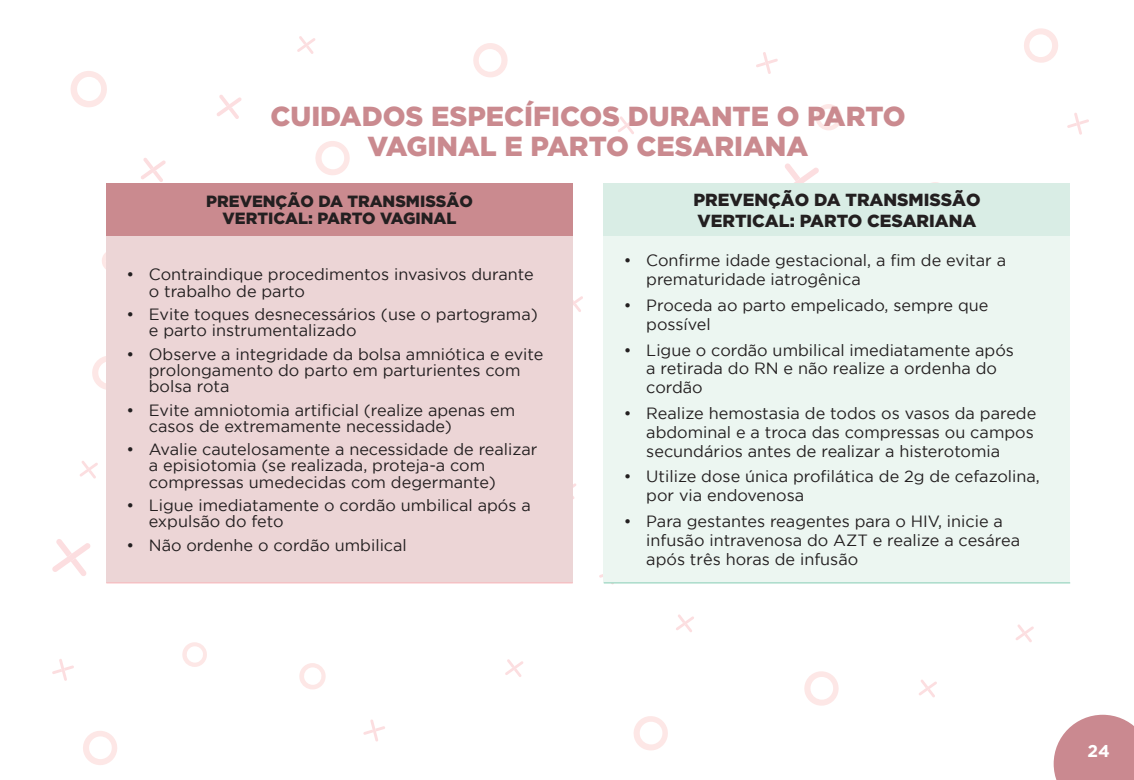
<style>
.page{position:relative;width:1134px;height:780px;background:#fff}
.page>*{position:absolute;margin:0;border:0;box-sizing:border-box;transform-origin:0 0}
.t1{font:900 27.5px/30px "Gotham";color:#ca8a8f;text-align:center}
.t2{font:900 17.5px/21px "Gotham";color:#231f20}
.t3{font:700 17px "Gotham";color:#fff}
.t4{font:16.25px/18.8px "Gotham";color:#231f20}
.t5{font:900 16.25px/16.2px "Gotham";color:#231f20;text-align:center}
</style>
<div class="page">
<svg style="left:756px;top:52px;width:22px;height:22px"></svg>
<svg style="left:573px;top:483px;width:3px;height:16px"></svg>
<svg style="left:618px;top:116px;width:18px;height:18px"></svg>
<svg style="left:473px;top:43px;width:35px;height:34px"></svg>
<svg style="left:1067px;top:113px;width:22px;height:22px"></svg>
<svg style="left:1024px;top:28px;width:34px;height:35px"></svg>
<svg style="left:815px;top:104px;width:27px;height:26px"></svg>
<svg style="left:599px;top:562px;width:22px;height:22px"></svg>
<svg style="left:363px;top:719px;width:22px;height:22px"></svg>
<svg style="left:573px;top:296px;width:10px;height:16px"></svg>
<svg style="left:505px;top:659px;width:18px;height:18px"></svg>
<svg style="left:633px;top:716px;width:35px;height:34px"></svg>
<svg style="left:52px;top:659px;width:22px;height:21px"></svg>
<svg style="left:83px;top:731px;width:34px;height:34px"></svg>
<svg style="left:299px;top:663px;width:27px;height:26px"></svg>
<svg style="left:141px;top:158px;width:25px;height:24px"></svg>
<svg style="left:217px;top:95px;width:25px;height:24px"></svg>
<svg style="left:1016px;top:624px;width:18px;height:18px"></svg>
<svg style="left:80px;top:461px;width:18px;height:17px"></svg>
<svg style="left:676px;top:614px;width:18px;height:18px"></svg>
<svg style="left:804px;top:671px;width:35px;height:34px"></svg>
<svg style="left:102px;top:252px;width:4px;height:17px"></svg>
<svg style="left:70px;top:71px;width:37px;height:36px"></svg>
<svg style="left:919px;top:680px;width:18px;height:17px"></svg>
<svg style="left:92px;top:356px;width:14px;height:34px"></svg>
<svg style="left:182px;top:642px;width:25px;height:25px"></svg>
<svg style="left:52px;top:539px;width:39px;height:37px"></svg>
<svg style="left:297px;top:36px;width:19px;height:18px"></svg>
<svg style="left:315px;top:141px;width:35px;height:34px"></svg>
<svg style="left:785px;top:163px;width:34px;height:20px"></svg>
<svg style="left:1054px;top:714px;width:80px;height:66px"></svg>
<div style="left:106px;top:183px;width:467px;height:53px;background:#ca8a8f"></div>
<div style="left:604px;top:183px;width:466px;height:53px;background:#d9ede5"></div>
<div style="left:106px;top:236px;width:467px;height:347px;background:#ecd5d6"></div>
<div style="left:604px;top:236px;width:466px;height:347px;background:#ecf6f1"></div>
<hr style="left:106px;top:582px;width:467px;height:1px;background:#f8b4b8">
<hr style="left:604px;top:582px;width:466px;height:1px;background:#85cdb4">
<h1 class="t1" style="left:270px;top:101px;width:637px">CUIDADOS ESPECÍFICOS DURANTE O PARTO<br>VAGINAL E PARTO CESARIANA</h1>
<p class="t5" style="left:206px;top:193px;width:268px">PREVENÇÃO DA TRANSMISSÃO<br>VERTICAL: PARTO VAGINAL</p>
<p class="t2" style="left:693px;top:188px;width:289px">PREVENÇÃO DA TRANSMISSÃO<br>VERTICAL: PARTO CESARIANA</p>
<p class="t4" style="left:149px;top:266px;width:386px;line-height:16.2px;text-indent:-23px">• Contraindique procedimentos invasivos durante o trabalho de parto</p>
<p class="t4" style="left:149px;top:306px;width:391px;line-height:16.2px;text-indent:-23px">• Evite toques desnecessários (use o partograma) e parto instrumentalizado</p>
<p class="t4" style="left:149px;top:345px;width:396px;line-height:16.2px;text-indent:-23px">• Observe a integridade da bolsa amniótica e evite prolongamento do parto em parturientes com bolsa rota</p>
<p class="t4" style="left:149px;top:401px;width:368px;line-height:16.2px;text-indent:-23px">• Evite amniotomia artificial (realize apenas em casos de extremamente necessidade)</p>
<p class="t4" style="left:149px;top:441px;width:390px;line-height:16.2px;text-indent:-23px">• Avalie cautelosamente a necessidade de realizar a episiotomia (se realizada, proteja-a com compressas umedecidas com degermante)</p>
<p class="t4" style="left:149px;top:497px;width:383px;line-height:16.2px;text-indent:-23px">• Ligue imediatamente o cordão umbilical após a expulsão do feto</p>
<p class="t4" style="left:126px;top:535px;width:282px">• Não ordenhe o cordão umbilical</p>
<p class="t4" style="left:646px;top:251px;width:361px;text-indent:-23px">• Confirme idade gestacional, a fim de evitar a prematuridade iatrogênica</p>
<p class="t4" style="left:646px;top:296px;width:344px;text-indent:-23px">• Proceda ao parto empelicado, sempre que possível</p>
<p class="t4" style="left:646px;top:340px;width:369px;text-indent:-23px">• Ligue o cordão umbilical imediatamente após a retirada do RN e não realize a ordenha do cordão</p>
<p class="t4" style="left:646px;top:403px;width:392px;text-indent:-23px">• Realize hemostasia de todos os vasos da parede abdominal e a troca das compressas ou campos secundários antes de realizar a histerotomia</p>
<p class="t4" style="left:646px;top:467px;width:395px;text-indent:-23px">• Utilize dose única profilática de 2g de cefazolina, por via endovenosa</p>
<p class="t4" style="left:646px;top:511px;width:375px;text-indent:-23px">• Para gestantes reagentes para o HIV, inicie a infusão intravenosa do AZT e realize a cesárea após três horas de infusão</p>
<p class="t3" style="left:1088px;top:741px;width:24px">24</p>
</div>
